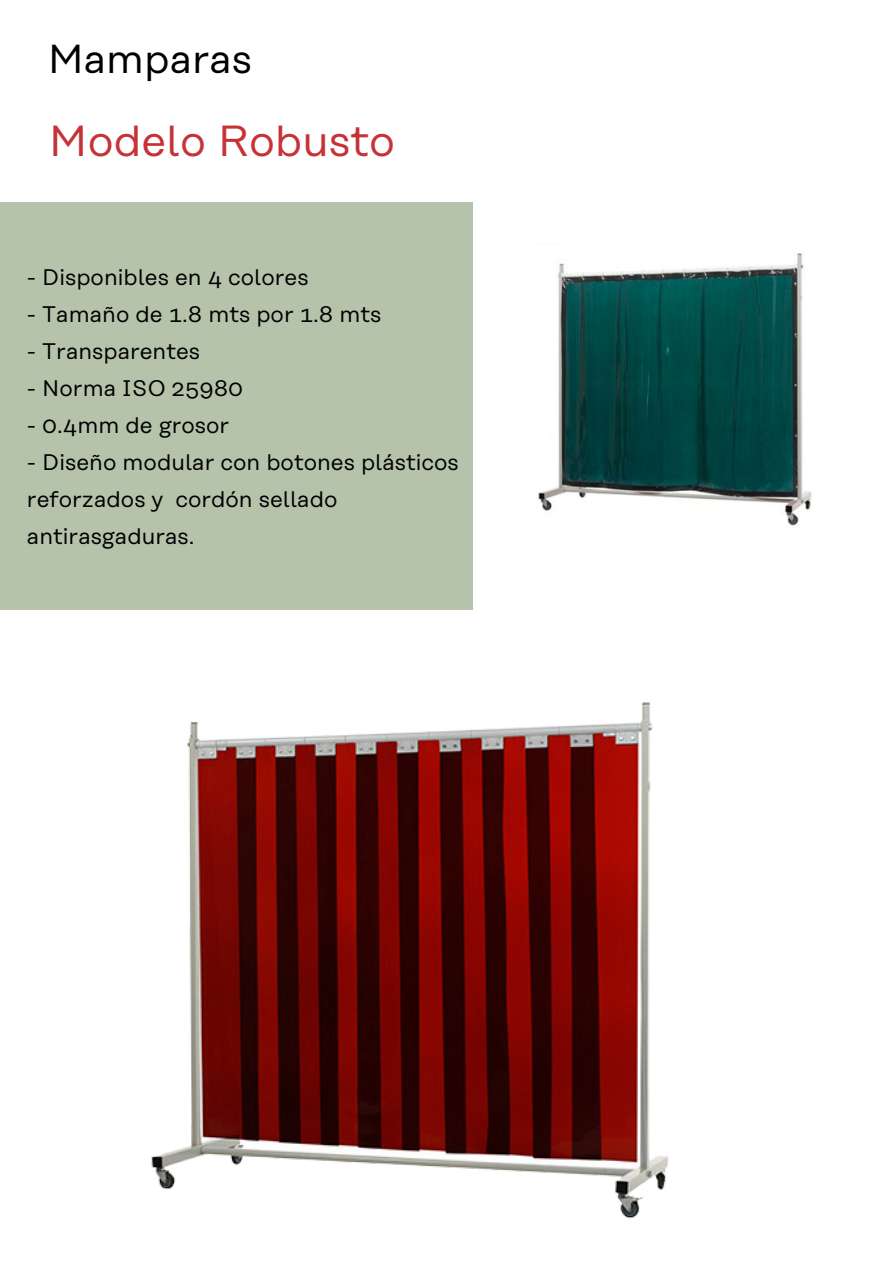
<style>
.page{position:relative;width:893px;height:1264px;background:#fff}
.page>*{position:absolute;margin:0;border:0;box-sizing:border-box;transform-origin:0 0}
.t1{font:43.5px "Rational Text";color:#c73237}
.t2{font:40.5px "Rational Text";color:#000}
.t3{font:22.5px/37px "Rational Text";color:#000}
</style>
<div class="page">
<div style="left:0;top:202px;width:472px;height:407px;background:#b4c3aa"></div>
<img style="left:0;top:609px;width:668px;height:610px">
<img style="left:538px;top:253px;width:274px;height:274px">
<p class="t2" style="left:48px;top:39px;width:206px">Mamparas</p>
<p class="t1" style="left:49px;top:119px;width:347px">Modelo Robusto</p>
<p class="t3" style="left:27px;top:259px;width:283px">- Disponibles en 4 colores</p>
<p class="t3" style="left:27px;top:296px;width:356px">- Tamaño de 1.8 mts por 1.8 mts</p>
<p class="t3" style="left:27px;top:333px;width:175px">- Transparentes</p>
<p class="t3" style="left:27px;top:370px;width:218px">- Norma ISO 25980</p>
<p class="t3" style="left:27px;top:408px;width:203px">- 0.4mm de grosor</p>
<p class="t3" style="left:27px;top:445px;width:433px">- Diseño modular con botones plásticos reforzados y cordón sellado antirasgaduras.</p>
</div>
